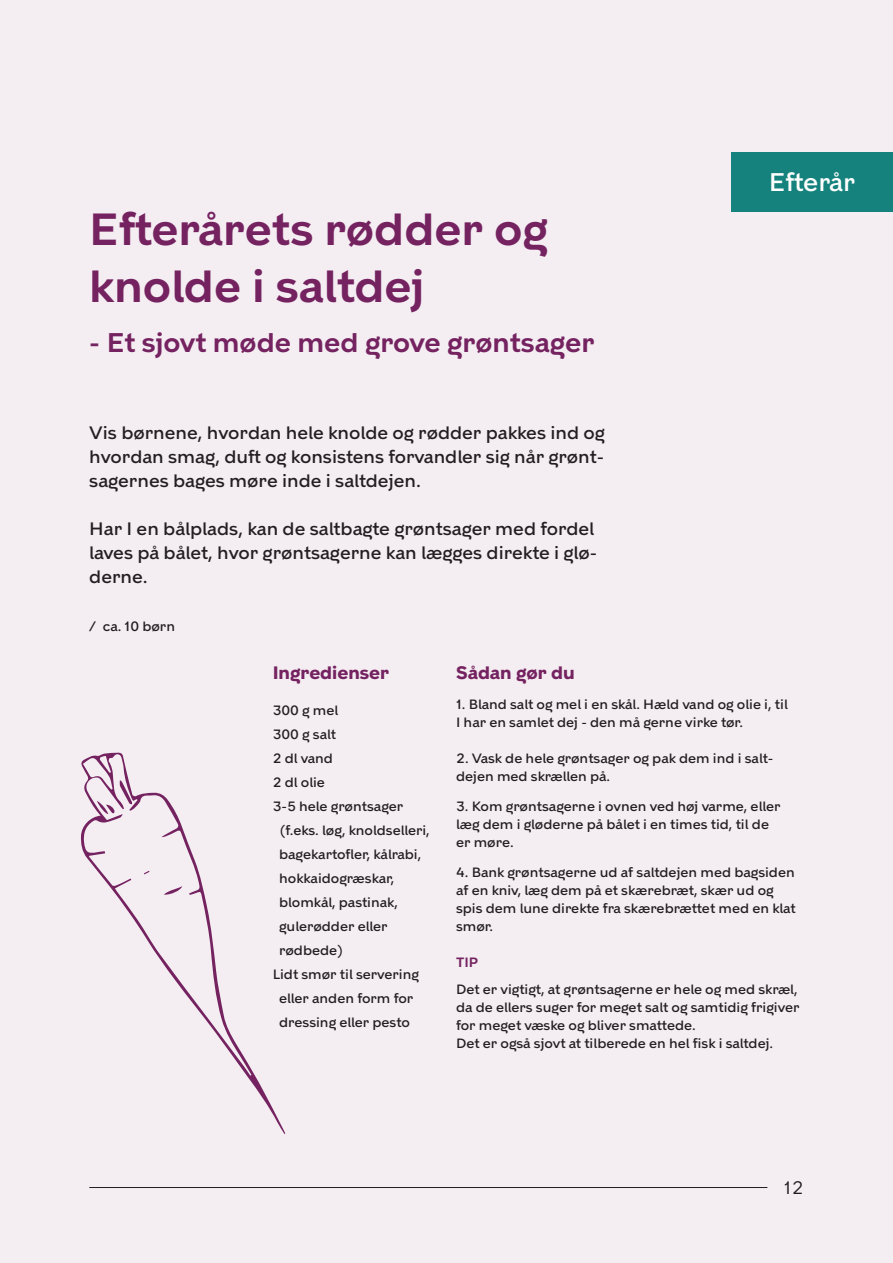
<style>
.page{position:relative;width:893px;height:1263px;background:#f4eef3}
.page>*{position:absolute;margin:0;border:0;box-sizing:border-box;transform-origin:0 0}
.t1{font:600 45px "KBH";color:#752360}
.t2{font:600 27px "KBH";color:#752360}
.t3{font:500 25.5px "KBH";color:#fff}
.t4{font:500 18px/24px "KBH";color:#231f20;text-align:justify}
.t5{font:700 18px "KBH";color:#752360}
.t6{font:18px "KBH";color:#231f20}
.t7{font:500 13.5px/18px "KBH";color:#231f20}
.t8{font:600 13.5px "KBH";color:#752360}
</style>
<div class="page">
<div style="left:731px;top:152px;width:162px;height:60px;background:#16827d"></div>
<svg style="left:81px;top:753px;width:204px;height:381px"></svg>
<svg style="left:164px;top:886px;width:18px;height:9px"></svg>
<svg style="left:97px;top:780px;width:35px;height:34px"></svg>
<svg style="left:144px;top:871px;width:6px;height:3px"></svg>
<hr style="left:89px;top:1187px;width:678px;height:1px;background:#231f20">
<p class="t1" style="left:89px;top:202px;width:460px">Efterårets rødder og</p>
<p class="t1" style="left:89px;top:259px;width:337px">knolde i saltdej</p>
<p class="t2" style="left:89px;top:326px;width:507px">- Et sjovt møde med grove grøntsager</p>
<p class="t4" style="left:89px;top:420px;width:517px">Vis børnene, hvordan hele knolde og rødder pakkes ind og hvordan smag, duft og konsistens forvandler sig når grønt&shy;sagernes bages møre inde i saltdejen.</p>
<p class="t4" style="left:89px;top:516px;width:509px;text-align:left">Har I en bålplads, kan de saltbagte grøntsager med fordel laves på bålet, hvor grøntsagerne kan lægges direkte i glø&shy;derne.</p>
<p class="t7" style="left:89px;top:617px;width:87px">/ ca. 10 børn</p>
<p class="t3" style="left:769px;top:167px;width:88px">Efterår</p>
<p class="t5" style="left:273px;top:662px;width:118px">Ingredienser</p>
<p class="t7" style="left:273px;top:701px;width:67px">300 g mel</p>
<p class="t7" style="left:273px;top:725px;width:65px">300 g salt</p>
<p class="t7" style="left:273px;top:749px;width:62px">2 dl vand</p>
<p class="t7" style="left:273px;top:773px;width:54px">2 dl olie</p>
<p class="t7" style="left:273px;top:797px;width:132px">3-5 hele grøntsager</p>
<p class="t7" style="left:279px;top:821px;width:152px">(f.eks. løg, knoldselleri,</p>
<p class="t7" style="left:279px;top:845px;width:144px">bagekartofler, kålrabi,</p>
<p class="t7" style="left:279px;top:869px;width:117px">hokkaidogræskar,</p>
<p class="t7" style="left:279px;top:893px;width:120px">blomkål, pastinak,</p>
<p class="t7" style="left:279px;top:917px;width:110px">gulerødder eller</p>
<p class="t7" style="left:279px;top:941px;width:66px">rødbede)</p>
<p class="t7" style="left:273px;top:965px;width:148px">Lidt smør til servering</p>
<p class="t7" style="left:279px;top:989px;width:136px">eller anden form for</p>
<p class="t7" style="left:279px;top:1013px;width:132px">dressing eller pesto</p>
<p class="t5" style="left:456px;top:662px;width:120px">Sådan gør du</p>
<p class="t7" style="left:456px;top:695px;width:333px">1. Bland salt og mel i en skål. Hæld vand og olie i, til</p>
<p class="t7" style="left:456px;top:713px;width:288px">I har en samlet dej - den må gerne virke tør.</p>
<p class="t7" style="left:456px;top:749px;width:319px">2. Vask de hele grøntsager og pak dem ind i salt-</p>
<p class="t7" style="left:456px;top:767px;width:156px">dejen med skrællen på.</p>
<p class="t7" style="left:456px;top:797px;width:326px">3. Kom grøntsagerne i ovnen ved høj varme, eller læg dem i gløderne på bålet i en times tid, til de</p>
<p class="t7" style="left:456px;top:833px;width:59px">er møre.</p>
<p class="t7" style="left:456px;top:863px;width:341px">4. Bank grøntsagerne ud af saltdejen med bagsiden af en kniv, læg dem på et skærebræt, skær ud og spis dem lune direkte fra skærebrættet med en klat smør.</p>
<p class="t8" style="left:456px;top:954px;width:23px">TIP</p>
<p class="t7" style="left:456px;top:980px;width:345px">Det er vigtigt, at grøntsagerne er hele og med skræl, da de ellers suger for meget salt og samtidig frigiver for meget væske og bliver smattede.</p>
<p class="t7" style="left:456px;top:1034px;width:319px">Det er også sjovt at tilberede en hel fisk i saltdej.</p>
<p class="t6" style="left:784px;top:1176px;width:21px">12</p>
</div>
